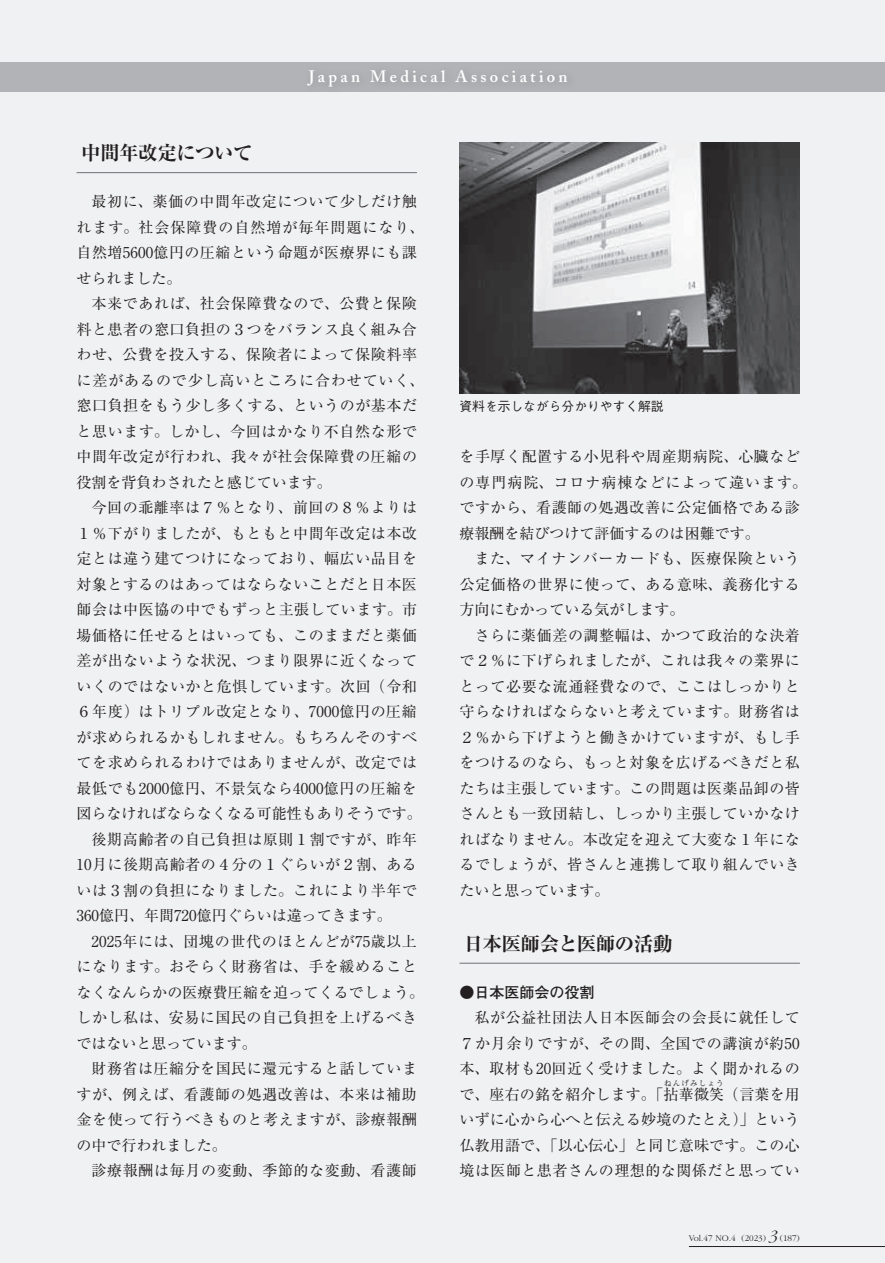
<style>
.page{position:relative;width:885px;height:1263px;background:#fff}
.page>*{position:absolute;margin:0;border:0;box-sizing:border-box;transform-origin:0 0}
.t1{font:700 expanded 19.5px "Ryumin Pr 6 N";letter-spacing:-.025em;color:#231f20}
.t2{font:600 16.5px "Adobe Caslon";letter-spacing:.2em;color:#fff}
.t3{font:15px/25.5px "Ryumin Pr 6 N";letter-spacing:.035em;color:#231f20;text-align:justify}
.t4{font:15px "Ryumin Pr 6 N";color:#231f20}
.t5{font:15px "Ryumin Pr 6 N";letter-spacing:.01em;color:#231f20}
.t6{font:700 15px "Futo Go B101 Pr 6 N";color:#231f20}
.t7{font:500 12.75px "Gothic BBB Pr 6 N";color:#231f20}
.t8{font:300 9px "Garamond";color:#231f20}
.t9{font:7.5px "Ryumin Pr 6 N";letter-spacing:.15em;color:#231f20}
.s1{font-style:italic;font-size:16.5px}
</style>
<div class="page">
<div style="left:0;top:0;width:884px;height:1263px;background:#f0f1f2"></div>
<hr style="left:688px;top:1246px;width:196px;height:1px;background:#231f20">
<hr style="left:77px;top:172px;width:340px;height:1px;background:#76787b">
<hr style="left:459px;top:963px;width:340px;height:1px;background:#76787b">
<img style="left:459px;top:143px;width:340px;height:251px">
<div style="left:0;top:62px;width:884px;height:29px;background:#b2b3b7"></div>
<div style="left:301px;top:63px;width:276px;height:34px;background:#231f20;opacity:.25"></div>
<p class="t2" style="left:309px;top:66px;width:260px">Japan Medical Association</p>
<h1 class="t1" style="left:81px;top:137px;width:173px">中間年改定について</h1>
<p class="t3" style="left:77px;top:188px;width:349px;text-align:left;text-indent:15px">最初に、薬価の中間年改定について少しだけ触れます。社会保障費の自然増が毎年問題になり、自然増5600億円の圧縮という命題が医療界にも課せられました。</p>
<p class="t3" style="left:77px;top:290px;width:349px;text-align:left;text-indent:15px">本来であれば、社会保障費なので、公費と保険料と患者の窓口負担の３つをバランス良く組み合わせ、公費を投入する、保険者によって保険料率に差があるので少し高いところに合わせていく、窓口負担をもう少し多くする、というのが基本だと思います。しかし、今回はかなり不自然な形で中間年改定が行われ、我々が社会保障費の圧縮の役割を背負わされたと感じています。</p>
<p class="t3" style="left:92px;top:494px;width:327px">今回の乖離率は７％となり、前回の８％よりは</p>
<p class="t3" style="left:77px;top:519px;width:342px">１％下がりましたが、もともと中間年改定は本改</p>
<p class="t3" style="left:77px;top:545px;width:342px">定とは違う建てつけになっており、幅広い品目を</p>
<p class="t3" style="left:77px;top:570px;width:342px">対象とするのはあってはならないことだと日本医</p>
<p class="t3" style="left:77px;top:596px;width:342px">師会は中医協の中でもずっと主張しています。市</p>
<p class="t3" style="left:77px;top:621px;width:342px">場価格に任せるとはいっても、このままだと薬価</p>
<p class="t3" style="left:77px;top:647px;width:342px">差が出ないような状況、つまり限界に近くなって</p>
<p class="t3" style="left:77px;top:672px;width:342px">いくのではないかと危惧しています。次回（令和</p>
<p class="t3" style="left:77px;top:698px;width:342px">６年度）はトリプル改定となり、7000億円の圧縮</p>
<p class="t3" style="left:77px;top:723px;width:342px">が求められるかもしれません。もちろんそのすべ</p>
<p class="t3" style="left:77px;top:749px;width:342px">てを求められるわけではありませんが、改定では</p>
<p class="t3" style="left:77px;top:774px;width:342px">最低でも2000億円、不景気なら4000億円の圧縮を</p>
<p class="t4" style="left:77px;top:802px;width:347px">図らなければならなくなる可能性もありそうです。</p>
<p class="t3" style="left:92px;top:825px;width:327px">後期高齢者の自己負担は原則１割ですが、昨年</p>
<p class="t3" style="left:77px;top:851px;width:342px">10月に後期高齢者の４分の１ぐらいが２割、ある</p>
<p class="t3" style="left:77px;top:876px;width:342px">いは３割の負担になりました。これにより半年で</p>
<p class="t4" style="left:77px;top:904px;width:317px">360億円、年間720億円ぐらいは違ってきます。</p>
<p class="t3" style="left:92px;top:927px;width:327px">2025年には、団塊の世代のほとんどが75歳以上</p>
<p class="t3" style="left:77px;top:953px;width:342px">になります。おそらく財務省は、手を緩めること</p>
<p class="t5" style="left:77px;top:980px;width:349px">なくなんらかの医療費圧縮を迫ってくるでしょう。</p>
<p class="t3" style="left:77px;top:1004px;width:342px">しかし私は、安易に国民の自己負担を上げるべき</p>
<p class="t4" style="left:77px;top:1031px;width:181px">ではないと思っています。</p>
<p class="t3" style="left:92px;top:1055px;width:327px">財務省は圧縮分を国民に還元すると話していま</p>
<p class="t3" style="left:77px;top:1080px;width:342px">すが、例えば、看護師の処遇改善は、本来は補助</p>
<p class="t3" style="left:77px;top:1106px;width:342px">金を使って行うべきものと考えますが、診療報酬</p>
<p class="t4" style="left:77px;top:1133px;width:151px">の中で行われました。</p>
<p class="t3" style="left:92px;top:1157px;width:327px">診療報酬は毎月の変動、季節的な変動、看護師</p>
<p class="t7" style="left:459px;top:396px;width:205px">資料を示しながら分かりやすく解説</p>
<p class="t3" style="left:459px;top:443px;width:349px;text-align:left">を手厚く配置する小児科や周産期病院、心臓などの専門病院、コロナ病棟などによって違います。ですから、看護師の処遇改善に公定価格である診療報酬を結びつけて評価するのは困難です。</p>
<p class="t3" style="left:459px;top:545px;width:342px;text-indent:15px">また、マイナンバーカードも、医療保険という公定価格の世界に使って、ある意味、義務化する方向にむかっている気がします。</p>
<p class="t3" style="left:459px;top:621px;width:342px;text-indent:15px">さらに薬価差の調整幅は、かつて政治的な決着で２％に下げられましたが、これは我々の業界にとって必要な流通経費なので、ここはしっかりと守らなければならないと考えています。財務省は２％から下げようと働きかけていますが、もし手をつけるのなら、もっと対象を広げるべきだと私たちは主張しています。この問題は医薬品卸の皆さんとも一致団結し、しっかり主張していかなければなりません。本改定を迎えて大変な１年になるでしょうが、皆さんと連携して取り組んでいきたいと思っています。</p>
<h1 class="t1" style="left:464px;top:928px;width:210px">日本医師会と医師の活動</h1>
<p class="t6" style="left:459px;top:980px;width:136px">●日本医師会の役割</p>
<p class="t3" style="left:459px;top:1004px;width:342px;text-indent:15px">私が公益社団法人日本医師会の会長に就任して７か月余りですが、その間、全国での講演が約50本、取材も20回近く受けました。よく聞かれるので、座右の銘を紹介します。「拈華微笑（言葉を用</p>
<p class="t9" style="left:664px;top:1077px;width:61px">ねんげみしょう</p>
<p class="t3" style="left:459px;top:1106px;width:342px">いずに心から心へと伝える妙境のたとえ）」という仏教用語で、「以心伝心」と同じ意味です。この心境は医師と患者さんの理想的な関係だと思ってい</p>
<p class="t8" style="left:688px;top:1233px;width:112px">Vol.47 NO.4 (2023) <span class="s1">3</span> (187)</p>
</div>
